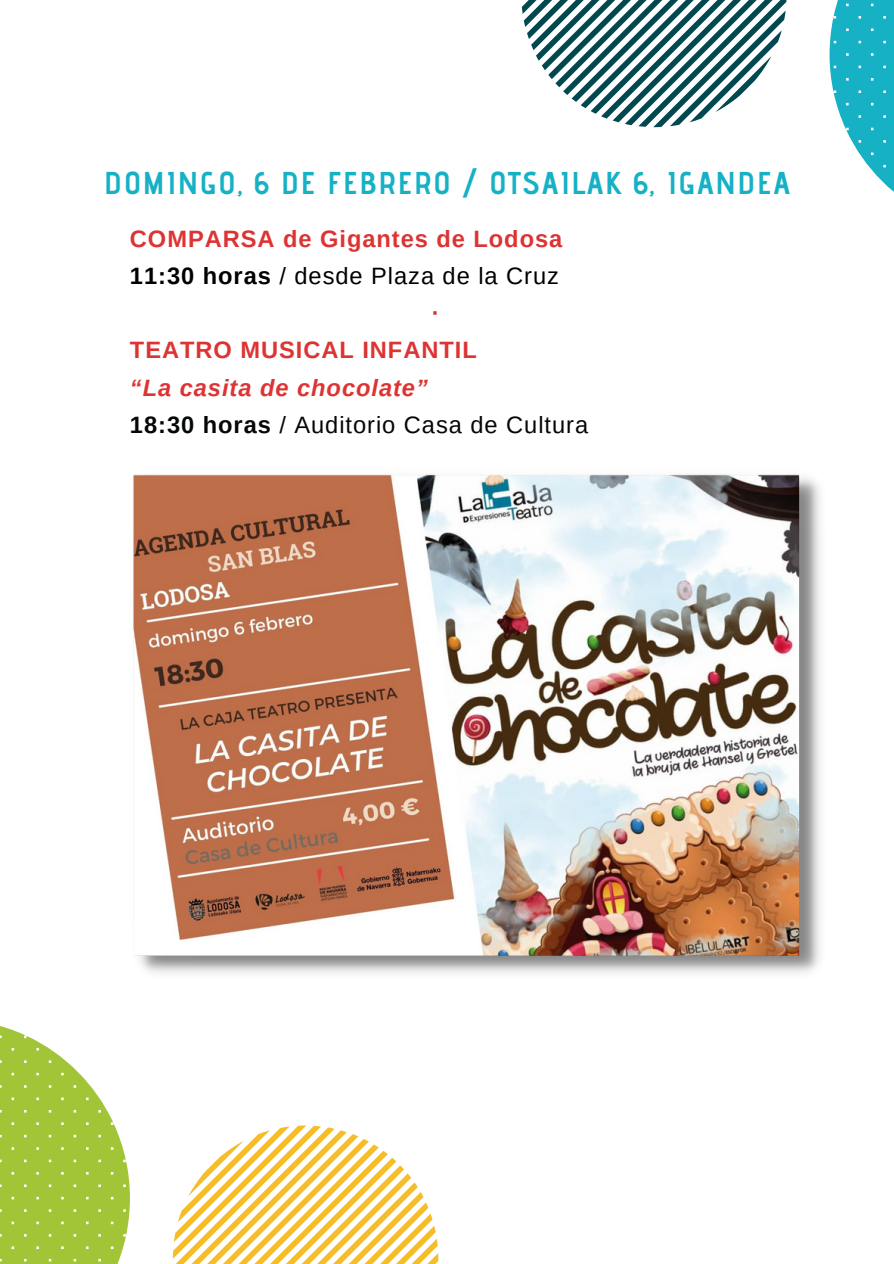
<style>
.page{position:relative;width:894px;height:1264px;background:#fff}
.page>*{position:absolute;margin:0;border:0;box-sizing:border-box;transform-origin:0 0}
.t1{font:700 31.5px "Advent Pro";letter-spacing:.05em;color:#16b1c5}
.t2{font:700 23.7px "Arimo";letter-spacing:.04em;color:#d33}
.t3{font:23.7px "Arimo";letter-spacing:.04em;color:#050707}
.t4{font:23.7px "Arimo";letter-spacing:.04em;color:#000}
.t5{font:italic 700 23.7px "Arimo";letter-spacing:.04em;color:#d33}
.s1{font-weight:700}
</style>
<div class="page">
<svg style="left:173px;top:1125px;width:265px;height:138px"></svg>
<svg style="left:0;top:1026px;width:130px;height:237px"></svg>
<svg style="left:521px;top:0;width:265px;height:127px"></svg>
<svg style="left:829px;top:0;width:64px;height:191px"></svg>
<img style="left:133px;top:474px;width:688px;height:500px">
<p class="t1" style="left:104px;top:164px;width:687px">DOMINGO, 6 DE FEBRERO / OTSAILAK 6, IGANDEA</p>
<p class="t2" style="left:130px;top:225px;width:434px">COMPARSA de Gigantes de Lodosa</p>
<p class="t4" style="left:130px;top:262px;width:430px"><span class="s1">11:30 horas</span> / desde Plaza de la Cruz</p>
<p class="t2" style="left:431px;top:300px;width:9px">·</p>
<p class="t2" style="left:130px;top:337px;width:348px">TEATRO MUSICAL INFANTIL</p>
<p class="t5" style="left:130px;top:374px;width:299px">“La casita de chocolate”</p>
<p class="t3" style="left:130px;top:411px;width:459px"><span class="s1">18:30 horas</span> / Auditorio Casa de Cultura</p>
</div>
